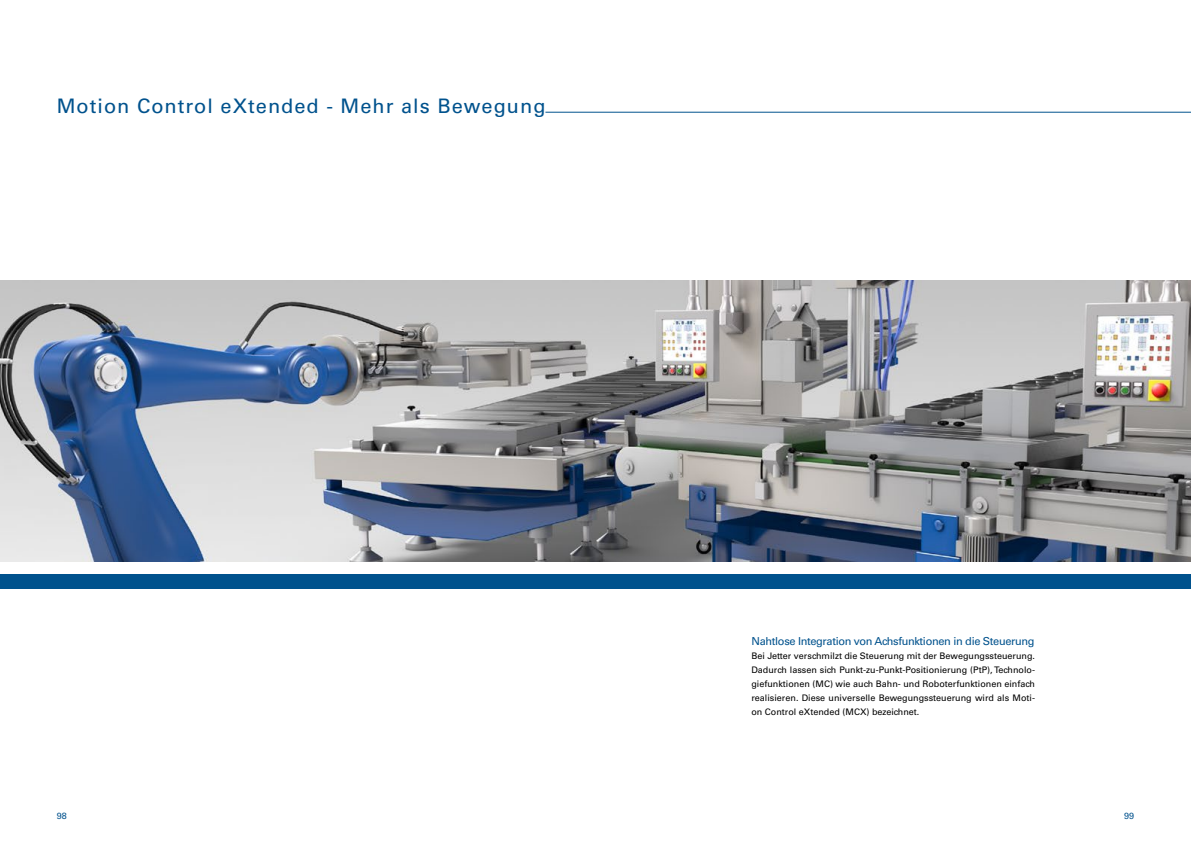
<style>
.page{position:relative;width:1191px;height:842px;background:#fff}
.page>*{position:absolute;margin:0;border:0;box-sizing:border-box;transform-origin:0 0}
.t1{font:20px "Univers LT Std";letter-spacing:.05em;color:#00528d}
.t2{font:11px "Univers LT Std";letter-spacing:-.03em;color:#00528d}
.t3{font:9px/14px "Univers LT Std";color:#000;text-align:justify}
.t4{font:9px "Univers LT Std";color:#00528d}
</style>
<div class="page">
<div style="left:0;top:575px;width:1191px;height:14px;background:#00528d"></div>
<hr style="left:545px;top:112px;width:646px;height:1px;background:#00528d">
<img style="left:0;top:281px;width:1191px;height:280px">
<h1 class="t1" style="left:57px;top:94px;width:490px">Motion Control eXtended - Mehr als Bewegung</h1>
<p class="t2" style="left:751px;top:634px;width:285px">Nahtlose Integration von Achsfunktionen in die Steuerung</p>
<p class="t3" style="left:751px;top:649px;width:285px">Bei Jetter verschmilzt die Steuerung mit der Bewegungssteuerung.<br>Dadurch lassen sich Punkt-zu-Punkt-Positionierung (PtP), Technolo&shy;giefunktionen (MC) wie auch Bahn- und Roboterfunktionen einfach realisieren. Diese universelle Bewegungssteuerung wird als Moti&shy;on Control eXtended (MCX) bezeichnet.</p>
<p class="t4" style="left:57px;top:811px;width:12px">98</p>
<p class="t4" style="left:1124px;top:811px;width:12px">99</p>
</div>
